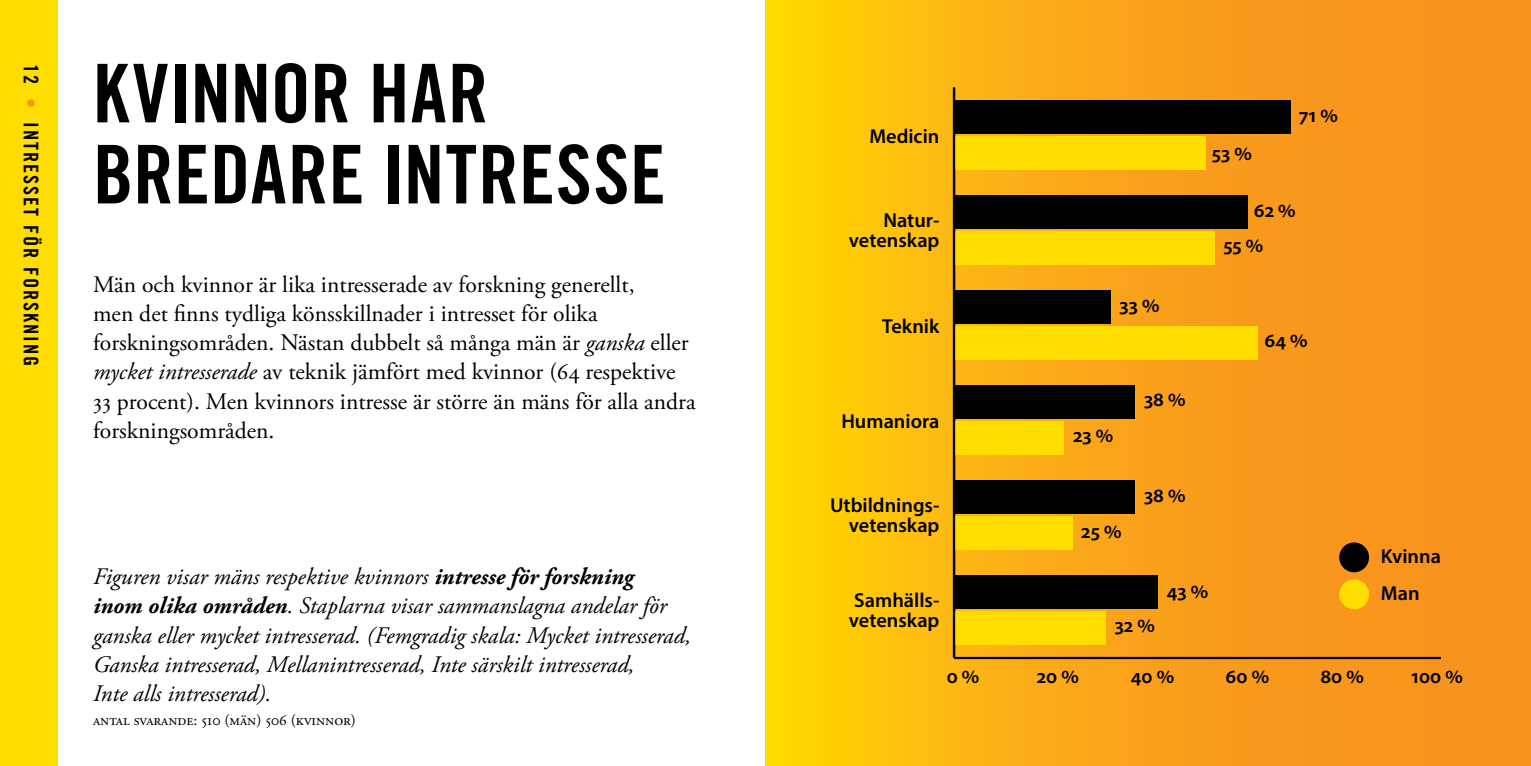
<style>
.page{position:relative;width:1531px;height:766px;background:#fff}
.page>*{position:absolute;margin:0;border:0;box-sizing:border-box;transform-origin:0 0}
.t1{font:81px/81px "Trade Gothic LT Std Bd Cn 20";color:#000}
.t2{font:23.62px/29.2px "Adobe Garamond Pro";color:#000}
.t3{font:italic 23.62px/29.2px "Adobe Garamond Pro";color:#000}
.t4{font:600 20.25px/20.2px "Myriad Pro";color:#000;text-align:right}
.t5{font:20.25px "Trade Gothic LT Std Bd Cn 20";letter-spacing:.1em;color:#000}
.t6{font:15.75px "Adobe Garamond Pro";color:#000}
.s1{color:#f7941e}
.s2{font-style:italic}
.s3{font-weight:700}
</style>
<div class="page">
<div style="left:0;top:0;width:57px;height:765px;background:#fd0"></div>
<svg style="left:765px;top:0;width:766px;height:765px;background:#faa815"></svg>
<div style="left:954px;top:136px;width:251px;height:34px;background:#fd0"></div>
<div style="left:954px;top:231px;width:260px;height:34px;background:#fd0"></div>
<div style="left:954px;top:326px;width:303px;height:34px;background:#fd0"></div>
<div style="left:954px;top:421px;width:109px;height:33px;background:#fd0"></div>
<div style="left:954px;top:516px;width:118px;height:33px;background:#fd0"></div>
<div style="left:954px;top:610px;width:151px;height:34px;background:#fd0"></div>
<div style="left:954px;top:100px;width:336px;height:34px;background:#000"></div>
<div style="left:954px;top:195px;width:294px;height:34px;background:#000"></div>
<div style="left:954px;top:290px;width:156px;height:34px;background:#000"></div>
<div style="left:954px;top:385px;width:180px;height:34px;background:#000"></div>
<div style="left:954px;top:480px;width:180px;height:34px;background:#000"></div>
<div style="left:954px;top:575px;width:204px;height:34px;background:#000"></div>
<div style="left:1339px;top:542px;width:30px;height:30px;background:#000;border-radius:50%"></div>
<div style="left:1339px;top:579px;width:30px;height:30px;background:#fd0;border-radius:50%"></div>
<hr style="left:954px;top:656px;width:487px;height:3px;background:#000">
<hr style="left:953px;top:88px;width:2px;height:569px;background:#000">
<p class="t5" style="left:43px;top:64px;width:304px;rotate:90deg">12 <span class="s1">•</span> INTRESSET FÖR FORSKNING</p>
<h1 class="t1" style="left:93px;top:52px;width:574px">KVINNOR HAR<br>BREDARE INTRESSE</h1>
<p class="t2" style="left:93px;top:270px;width:604px">Män och kvinnor är lika intresserade av forskning generellt,<br>men det finns tydliga könsskillnader i intresset för olika forskningsområden. Nästan dubbelt så många män är <span class="s2">ganska</span> eller <span class="s2">mycket intresserade</span> av teknik jämfört med kvinnor (64 respektive 33 procent). Men kvinnors intresse är större än mäns för alla andra forskningsområden.</p>
<p class="t3" style="left:93px;top:562px;width:599px">Figuren visar mäns respektive kvinnors <span class="s3">intresse för forskning<br>inom olika områden</span>. Staplarna visar sammanslagna andelar för ganska eller mycket intresserad. (Femgradig skala: Mycket intresserad, Ganska intresserad, Mellanintresserad, Inte särskilt intresserad,<br>Inte alls intresserad).</p>
<p class="t6" style="left:93px;top:710px;width:264px">Antal svarande: 510 (Män) 506 (Kvinnor)</p>
<p class="t4" style="left:869px;top:126px;width:72px">Medicin</p>
<p class="t4" style="left:849px;top:210px;width:92px">Natur&shy;vetenskap</p>
<p class="t4" style="left:882px;top:316px;width:59px">Teknik</p>
<p class="t4" style="left:841px;top:411px;width:100px">Humaniora</p>
<p class="t4" style="left:830px;top:494px;width:111px">Utbildnings&shy;vetenskap</p>
<p class="t4" style="left:849px;top:589px;width:92px;text-align:left">Samhälls&shy;vetenskap</p>
<p class="t4" style="left:1212px;top:142px;width:41px">53 %</p>
<p class="t4" style="left:1299px;top:105px;width:40px">71 %</p>
<p class="t4" style="left:1254px;top:199px;width:43px">62 %</p>
<p class="t4" style="left:1223px;top:234px;width:41px">55 %</p>
<p class="t4" style="left:1119px;top:294px;width:41px">33 %</p>
<p class="t4" style="left:1073px;top:424px;width:42px">23 %</p>
<p class="t4" style="left:1081px;top:520px;width:42px">25 %</p>
<p class="t4" style="left:1144px;top:388px;width:43px">38 %</p>
<p class="t4" style="left:1144px;top:484px;width:43px">38 %</p>
<p class="t4" style="left:1167px;top:580px;width:43px">43 %</p>
<p class="t4" style="left:1115px;top:614px;width:42px">32 %</p>
<p class="t4" style="left:1264px;top:330px;width:45px">64 %</p>
<p class="t4" style="left:1381px;top:546px;width:62px">Kvinna</p>
<p class="t4" style="left:1381px;top:583px;width:40px">Man</p>
<p class="t4" style="left:947px;top:665px;width:34px">0 %</p>
<p class="t4" style="left:1037px;top:665px;width:44px">20 %</p>
<p class="t4" style="left:1131px;top:665px;width:45px">40 %</p>
<p class="t4" style="left:1225px;top:665px;width:45px">60 %</p>
<p class="t4" style="left:1320px;top:665px;width:45px">80 %</p>
<p class="t4" style="left:1411px;top:665px;width:53px">100 %</p>
</div>
